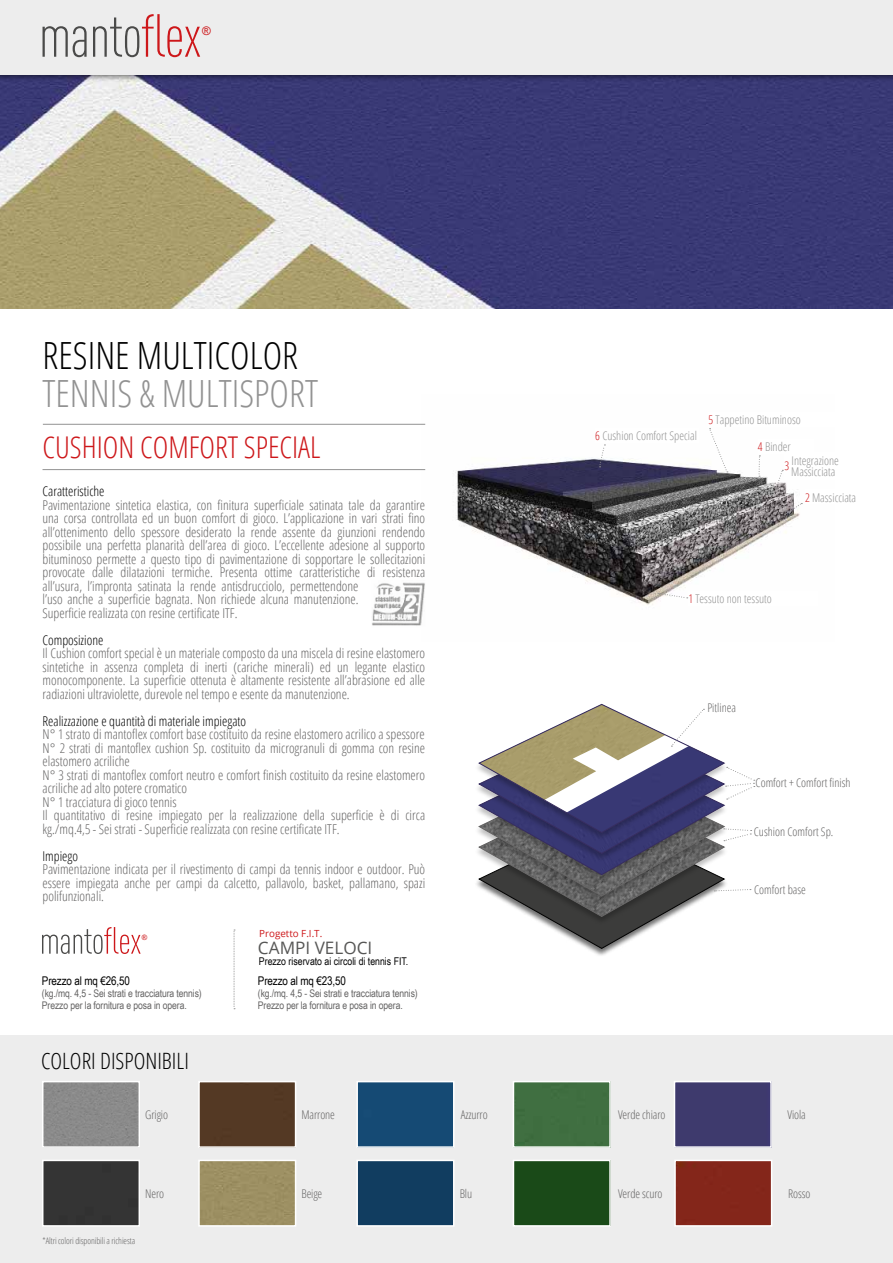
<style>
.page{position:relative;width:893px;height:1263px;background:#fff}
.page>*{position:absolute;margin:0;border:0;box-sizing:border-box;transform-origin:0 0}
.t1{font:300 condensed 37.5px "Open Sans";color:#929292}
.t2{font:300 condensed 37.5px "Open Sans";color:#000}
.t3{font:300 condensed 30px "Open Sans";color:#cd171a}
.t4{font:300 condensed 22.5px "Open Sans";color:#000}
.t5{font:17.1px "Open Sans";color:#575756}
.t6{font:300 condensed 13.5px/13.5px "Open Sans";color:#646363}
.t7{font:300 condensed 13.5px "Open Sans";color:#000}
.t8{font:300 condensed 12px "Open Sans";letter-spacing:-.01em;color:#646363}
.t9{font:300 condensed 12px/10.5px "Open Sans";color:#929292;text-align:center}
.t10{font:12px "Arial Narrow";letter-spacing:-.01em;color:#000}
.t11{font:11.85px "Arial";color:#cd171a}
.t12{font:10.65px "Arial Narrow";color:#000}
.t13{font:10.5px/12px "Arial Narrow";letter-spacing:-.01em;color:#646363}
.t14{font:9.75px "Open Sans";color:#cd171a}
.t15{font:300 condensed 9px "Open Sans";letter-spacing:-.01em;color:#646363}
.t16{font:7.35px "Arial";color:#cd171a}
.s1{color:#cd171a}
</style>
<div class="page">
<img style="left:0;top:82px;width:893px;height:226px">
<svg style="left:0;top:74px;width:893px;height:8px;background:#4f4f78"></svg>
<div style="left:0;top:0;width:893px;height:74px;background:#ededed"></div>
<svg style="left:43px;top:26px;width:44px;height:31px"></svg>
<svg style="left:93px;top:14px;width:107px;height:43px"></svg>
<div style="left:0;top:1035px;width:893px;height:228px;background:#ededed"></div>
<div style="left:677px;top:1163px;width:92px;height:60px;background:#84261a"></div>
<div style="left:674px;top:1160px;width:98px;height:66px;border:2px solid #fff"></div>
<div style="left:201px;top:1084px;width:92px;height:61px;background:#543924"></div>
<div style="left:198px;top:1081px;width:98px;height:67px;border:2px solid #fff"></div>
<div style="left:201px;top:1163px;width:92px;height:60px;background:#9d9063"></div>
<div style="left:198px;top:1160px;width:98px;height:66px;border:2px solid #fff"></div>
<div style="left:677px;top:1084px;width:92px;height:61px;background:#3e3a6d"></div>
<div style="left:674px;top:1081px;width:98px;height:67px;border:2px solid #fff"></div>
<div style="left:45px;top:1084px;width:92px;height:61px;background:#8a8a8a"></div>
<div style="left:42px;top:1081px;width:98px;height:67px;border:2px solid #fff"></div>
<div style="left:45px;top:1163px;width:92px;height:60px;background:#343434"></div>
<div style="left:42px;top:1160px;width:98px;height:66px;border:2px solid #fff"></div>
<div style="left:516px;top:1084px;width:92px;height:61px;background:#406f41"></div>
<div style="left:513px;top:1081px;width:98px;height:67px;border:2px solid #fff"></div>
<div style="left:516px;top:1163px;width:92px;height:60px;background:#1a4a18"></div>
<div style="left:513px;top:1160px;width:98px;height:66px;border:2px solid #fff"></div>
<div style="left:359px;top:1163px;width:92px;height:60px;background:#113d60"></div>
<div style="left:356px;top:1160px;width:98px;height:66px;border:2px solid #fff"></div>
<div style="left:359px;top:1084px;width:92px;height:61px;background:#154a74"></div>
<div style="left:356px;top:1081px;width:98px;height:67px;border:2px solid #fff"></div>
<svg style="left:477px;top:703px;width:278px;height:246px"></svg>
<img style="left:422px;top:423px;width:381px;height:182px">
<div style="left:595px;top:429px;width:104px;height:14px;background:#fff"></div>
<div style="left:708px;top:412px;width:132px;height:15px;background:#fff"></div>
<div style="left:758px;top:439px;width:56px;height:14px;background:#fff"></div>
<div style="left:688px;top:591px;width:129px;height:15px;background:#fff"></div>
<div style="left:784px;top:452px;width:109px;height:27px;background:#fff"></div>
<svg style="left:599px;top:445px;width:6px;height:22px"></svg>
<svg style="left:709px;top:428px;width:19px;height:45px"></svg>
<svg style="left:759px;top:455px;width:1px;height:22px"></svg>
<svg style="left:775px;top:470px;width:8px;height:20px"></svg>
<svg style="left:784px;top:503px;width:18px;height:12px"></svg>
<svg style="left:658px;top:593px;width:30px;height:5px"></svg>
<hr style="left:43px;top:424px;width:382px;height:1px;background:#929292">
<hr style="left:43px;top:469px;width:382px;height:1px;background:#929292">
<svg style="left:42px;top:927px;width:99px;height:27px"></svg>
<svg style="left:234px;top:930px;width:1px;height:79px"></svg>
<img style="left:372px;top:580px;width:53px;height:46px">
<p class="t11" style="left:202px;top:23px;width:10px">®</p>
<h1 class="t2" style="left:43px;top:330px;width:257px">RESINE MULTICOLOR</h1>
<h1 class="t1" style="left:43px;top:368px;width:277px">TENNIS &amp; MULTISPORT</h1>
<h2 class="t3" style="left:43px;top:427px;width:280px">CUSHION COMFORT SPECIAL</h2>
<p class="t7" style="left:43px;top:482px;width:64px">Caratteristiche</p>
<p class="t6" style="left:43px;top:498px;width:384px">Pavimentazione sintetica elastica, con finitura superficiale satinata tale da garantire una corsa controllata ed un buon comfort di gioco. L’applicazione in vari strati fino all’ottenimento dello spessore desiderato la rende assente da giunzioni rendendo possibile una perfetta planarità dell’area di gioco. L’eccellente adesione al supporto bituminoso permette a questo tipo di pavimentazione di sopportare le sollecitazioni provocate dalle dilatazioni termiche. Presenta ottime caratteristiche di resistenza all’usura, l’impronta satinata la rende antisdrucciolo, permettendone<br>l’uso anche a superficie bagnata. Non richiede alcuna manutenzione.<br>Superficie realizzata con resine certificate ITF.</p>
<p class="t7" style="left:43px;top:631px;width:62px">Composizione</p>
<p class="t6" style="left:43px;top:646px;width:384px;text-align:justify">Il Cushion comfort special è un materiale composto da una miscela di resine elastomero sintetiche in assenza completa di inerti (cariche minerali) ed un legante elastico monocomponente. La superficie ottenuta è altamente resistente all’abrasione ed alle radiazioni ultraviolette, durevole nel tempo e esente da manutenzione.</p>
<p class="t7" style="left:43px;top:712px;width:205px">Realizzazione e quantità di materiale impiegato</p>
<p class="t6" style="left:43px;top:727px;width:384px">N° 1 strato di mantoflex comfort base costituito da resine elastomero acrilico a spessore N° 2 strati di mantoflex cushion Sp. costituito da microgranuli di gomma con resine elastomero acriliche<br>N° 3 strati di mantoflex comfort neutro e comfort finish costituito da resine elastomero acriliche ad alto potere cromatico<br>N° 1 tracciatura di gioco tennis<br>Il quantitativo di resine impiegato per la realizzazione della superficie è di circa kg./mq.4,5 - Sei strati - Superficie realizzata con resine certificate ITF.</p>
<p class="t7" style="left:43px;top:847px;width:37px">Impiego</p>
<p class="t6" style="left:43px;top:862px;width:384px;text-align:justify">Pavimentazione indicata per il rivestimento di campi da tennis indoor e outdoor. Può essere impiegata anche per campi da calcetto, pallavolo, basket, pallamano, spazi polifunzionali.</p>
<p class="t16" style="left:142px;top:932px;width:7px">®</p>
<p class="t14" style="left:259px;top:927px;width:65px">Progetto F.I.T.</p>
<p class="t5" style="left:258px;top:936px;width:116px">CAMPI VELOCI</p>
<p class="t12" style="left:259px;top:954px;width:151px">Prezzo riservato ai circoli di tennis FIT.</p>
<p class="t10" style="left:42px;top:972px;width:90px">Prezzo al mq €26,50</p>
<p class="t13" style="left:42px;top:987px;width:161px">(kg./mq. 4,5 - Sei strati e tracciatura tennis)<br>Prezzo per la fornitura e posa in opera.</p>
<p class="t10" style="left:258px;top:972px;width:90px">Prezzo al mq €23,50</p>
<p class="t13" style="left:258px;top:987px;width:161px">(kg./mq. 4,5 - Sei strati e tracciatura tennis)<br>Prezzo per la fornitura e posa in opera.</p>
<h3 class="t4" style="left:41px;top:1046px;width:149px">COLORI DISPONIBILI</h3>
<p class="t8" style="left:145px;top:1106px;width:24px">Grigio</p>
<p class="t8" style="left:301px;top:1106px;width:35px">Marrone</p>
<p class="t8" style="left:461px;top:1106px;width:29px">Azzurro</p>
<p class="t9" style="left:595px;top:430px;width:103px"><span class="s1">6</span> Cushion Comfort Special</p>
<p class="t9" style="left:708px;top:414px;width:94px"><span class="s1">5</span> Tappetino Bituminoso</p>
<p class="t9" style="left:758px;top:441px;width:34px"><span class="s1">4</span> Binder</p>
<p class="t9" style="left:784px;top:455px;width:56px"><span class="s1">3</span> Integrazione<br>Massicciata</p>
<p class="t9" style="left:805px;top:491px;width:53px"><span class="s1">2</span> Massicciata</p>
<p class="t9" style="left:688px;top:593px;width:85px"><span class="s1">1</span> Tessuto non tessuto</p>
<p class="t8" style="left:707px;top:700px;width:30px">Pitlinea</p>
<p class="t8" style="left:756px;top:774px;width:97px">Comfort + Comfort finish</p>
<p class="t8" style="left:754px;top:824px;width:81px">Cushion Comfort Sp.</p>
<p class="t8" style="left:754px;top:881px;width:53px">Comfort base</p>
<p class="t8" style="left:618px;top:1106px;width:49px">Verde chiaro</p>
<p class="t8" style="left:788px;top:1106px;width:20px">Viola</p>
<p class="t8" style="left:145px;top:1185px;width:20px">Nero</p>
<p class="t15" style="left:43px;top:1234px;width:94px">*Altri colori disponibili a richiesta</p>
<p class="t8" style="left:460px;top:1185px;width:14px">Blu</p>
<p class="t8" style="left:618px;top:1185px;width:46px">Verde scuro</p>
<p class="t8" style="left:301px;top:1185px;width:22px">Beige</p>
<p class="t8" style="left:788px;top:1185px;width:24px">Rosso</p>
</div>
